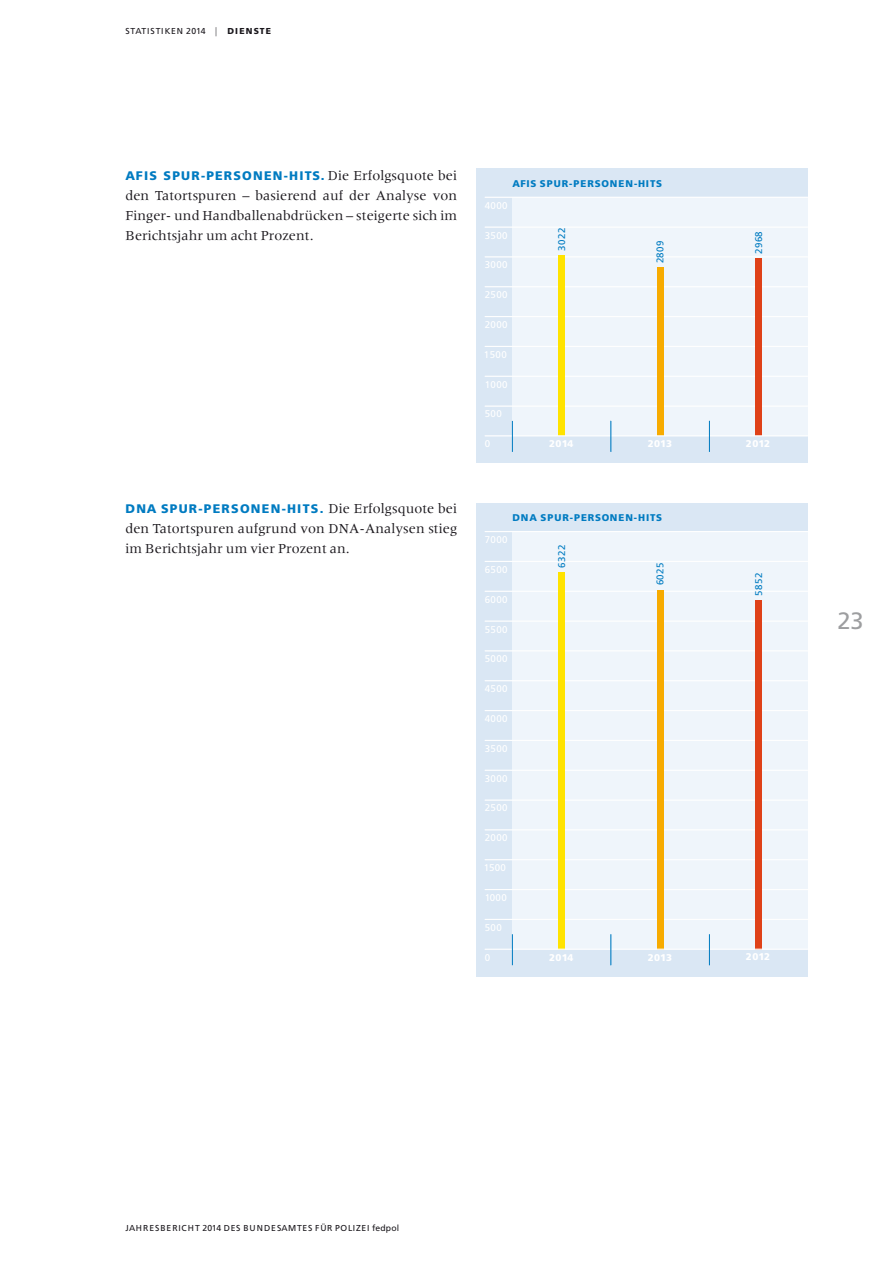
<style>
.page{position:relative;width:893px;height:1263px;background:#fff}
.page>*{position:absolute;margin:0;border:0;box-sizing:border-box;transform-origin:0 0}
.t1{font:23.7px "Frutiger";color:#9d9ea0}
.t2{font:14.25px/20px "Meridien";letter-spacing:.005em;color:#1a171c;text-align:justify}
.t3{font:900 12.45px "Frutiger";letter-spacing:.1em;color:#007bc1}
.t4{font:9.75px "Frutiger";letter-spacing:.04em;color:#fff}
.t5{font:900 9.75px "Frutiger";letter-spacing:.1em;color:#007bc1}
.t6{font:9.75px "Frutiger";letter-spacing:.04em;color:#007bc1}
.t7{font:900 9.75px "Frutiger";letter-spacing:.01em;color:#fff}
.t8{font:8.7px "Frutiger";letter-spacing:.085em;color:#1a171c}
.s1{font-weight:300;font-stretch:condensed;font-size:9.15px}
.s2{font-weight:900}
.s3{font-family:"Frutiger";font-weight:900;font-size:12.45px;color:#007bc1}
</style>
<div class="page">
<div style="left:476px;top:503px;width:332px;height:473px;background:#dae7f4"></div>
<div style="left:512px;top:532px;width:296px;height:417px;background:#eff5fb"></div>
<hr style="left:485px;top:799px;width:323px;height:2px;background:#fff">
<hr style="left:485px;top:770px;width:323px;height:1px;background:#fff">
<hr style="left:485px;top:740px;width:323px;height:1px;background:#fff">
<hr style="left:485px;top:710px;width:323px;height:1px;background:#fff">
<hr style="left:485px;top:680px;width:323px;height:1px;background:#fff">
<hr style="left:485px;top:620px;width:323px;height:2px;background:#fff">
<hr style="left:485px;top:591px;width:323px;height:1px;background:#fff">
<hr style="left:485px;top:561px;width:323px;height:1px;background:#fff">
<hr style="left:485px;top:531px;width:323px;height:1px;background:#fff">
<hr style="left:485px;top:650px;width:323px;height:1px;background:#fff">
<hr style="left:485px;top:829px;width:323px;height:1px;background:#fff">
<hr style="left:485px;top:859px;width:323px;height:1px;background:#fff">
<hr style="left:485px;top:889px;width:323px;height:1px;background:#fff">
<hr style="left:485px;top:919px;width:323px;height:1px;background:#fff">
<div style="left:657px;top:590px;width:6px;height:359px;background:#f7ab00"></div>
<div style="left:558px;top:572px;width:7px;height:377px;background:#ffe300"></div>
<div style="left:755px;top:600px;width:7px;height:349px;background:#df4118"></div>
<hr style="left:485px;top:949px;width:323px;height:1px;background:#fff">
<hr style="left:512px;top:934px;width:1px;height:31px;background:#007bc1">
<hr style="left:709px;top:934px;width:1px;height:31px;background:#007bc1">
<hr style="left:610px;top:934px;width:1px;height:31px;background:#007bc1">
<div style="left:476px;top:169px;width:332px;height:294px;background:#dae7f4"></div>
<div style="left:512px;top:197px;width:296px;height:239px;background:#eff5fb"></div>
<hr style="left:485px;top:376px;width:323px;height:1px;background:#fff">
<hr style="left:485px;top:346px;width:323px;height:1px;background:#fff">
<hr style="left:485px;top:316px;width:323px;height:1px;background:#fff">
<hr style="left:485px;top:286px;width:323px;height:1px;background:#fff">
<hr style="left:485px;top:256px;width:323px;height:1px;background:#fff">
<hr style="left:485px;top:227px;width:323px;height:1px;background:#fff">
<hr style="left:485px;top:197px;width:323px;height:1px;background:#fff">
<hr style="left:485px;top:405px;width:323px;height:2px;background:#fff">
<div style="left:755px;top:258px;width:7px;height:178px;background:#df4118"></div>
<div style="left:657px;top:268px;width:6px;height:168px;background:#f7ab00"></div>
<div style="left:558px;top:255px;width:7px;height:181px;background:#ffe300"></div>
<hr style="left:485px;top:435px;width:323px;height:1px;background:#fff">
<hr style="left:512px;top:421px;width:1px;height:31px;background:#007bc1">
<hr style="left:709px;top:421px;width:1px;height:31px;background:#007bc1">
<hr style="left:610px;top:421px;width:1px;height:31px;background:#007bc1">
<p class="t8" style="left:125px;top:26px;width:147px">STATISTIKEN 2014 <span class="s1">|</span> <span class="s2">DIENSTE</span></p>
<p class="t2" style="left:125px;top:165px;width:333px;text-indent:158px"><span class="s3">-HIT S.</span> Die Erfolgsquote bei den Tatortspuren – basierend auf der Analyse von Finger- und Handballenabdrücken – steigerte sich im Berichtsjahr um acht Prozent.</p>
<p class="t3" style="left:125px;top:168px;width:48px">AFIS SPU</p>
<p class="t3" style="left:191px;top:168px;width:72px">R-PERSONEN</p>
<p class="t2" style="left:125px;top:499px;width:333px;text-indent:156px"><span class="s3">-HIT S.</span> Die Erfolgsquote bei den Tatortspuren aufgrund von DNA-Analysen stieg im Berichtsjahr um vier Prozent an.</p>
<p class="t3" style="left:125px;top:501px;width:46px">DNA SPU</p>
<p class="t3" style="left:189px;top:501px;width:73px">R-PERSONEN</p>
<p class="t2" style="left:105px;top:503px;width:59px">Meridien Meridien Meridien</p>
<p class="t5" style="left:512px;top:177px;width:151px">AFIS SPUR-PERSONEN-HITS</p>
<p class="t4" style="left:485px;top:200px;width:24px">4000</p>
<p class="t4" style="left:485px;top:229px;width:24px">3500</p>
<p class="t4" style="left:485px;top:259px;width:24px">3000</p>
<p class="t4" style="left:485px;top:289px;width:24px">2500</p>
<p class="t4" style="left:485px;top:319px;width:24px">2000</p>
<p class="t4" style="left:484px;top:349px;width:24px">1500</p>
<p class="t4" style="left:485px;top:378px;width:24px">1000</p>
<p class="t4" style="left:485px;top:408px;width:19px">500</p>
<p class="t4" style="left:485px;top:438px;width:7px">0</p>
<p class="t7" style="left:648px;top:438px;width:26px">2013</p>
<p class="t6" style="left:556px;top:251px;width:24px;rotate:-90deg">3022</p>
<p class="t6" style="left:753px;top:254px;width:24px;rotate:-90deg">2968</p>
<p class="t6" style="left:654px;top:263px;width:24px;rotate:-90deg">2809</p>
<p class="t7" style="left:549px;top:438px;width:26px">2014</p>
<p class="t7" style="left:746px;top:438px;width:26px">2012</p>
<p class="t5" style="left:512px;top:512px;width:151px">DNA SPUR-PERSONEN-HITS</p>
<p class="t6" style="left:556px;top:568px;width:24px;rotate:-90deg">6322</p>
<p class="t4" style="left:485px;top:534px;width:24px">7000</p>
<p class="t4" style="left:485px;top:564px;width:24px">6500</p>
<p class="t4" style="left:485px;top:594px;width:24px">6000</p>
<p class="t4" style="left:485px;top:623px;width:24px">5500</p>
<p class="t4" style="left:485px;top:653px;width:24px">5000</p>
<p class="t4" style="left:485px;top:683px;width:24px">4500</p>
<p class="t4" style="left:485px;top:713px;width:24px">4000</p>
<p class="t4" style="left:485px;top:743px;width:24px">3500</p>
<p class="t4" style="left:485px;top:772px;width:24px">3000</p>
<p class="t4" style="left:485px;top:802px;width:24px">2500</p>
<p class="t4" style="left:485px;top:832px;width:24px">2000</p>
<p class="t4" style="left:484px;top:862px;width:24px">1500</p>
<p class="t4" style="left:485px;top:892px;width:24px">1000</p>
<p class="t4" style="left:485px;top:921px;width:19px">500</p>
<p class="t4" style="left:485px;top:951px;width:7px">0</p>
<p class="t7" style="left:648px;top:951px;width:26px">2013</p>
<p class="t7" style="left:746px;top:951px;width:26px">2012</p>
<p class="t6" style="left:654px;top:585px;width:24px;rotate:-90deg">6025</p>
<p class="t6" style="left:753px;top:595px;width:24px;rotate:-90deg">5852</p>
<p class="t7" style="left:549px;top:951px;width:26px">2014</p>
<h1 class="t1" style="left:837px;top:607px;width:28px">23</h1>
<p class="t8" style="left:125px;top:1223px;width:275px">JAHRESBERICHT 2014 DES BUNDESAMTES FÜR POLIZEI fedpol</p>
</div>
